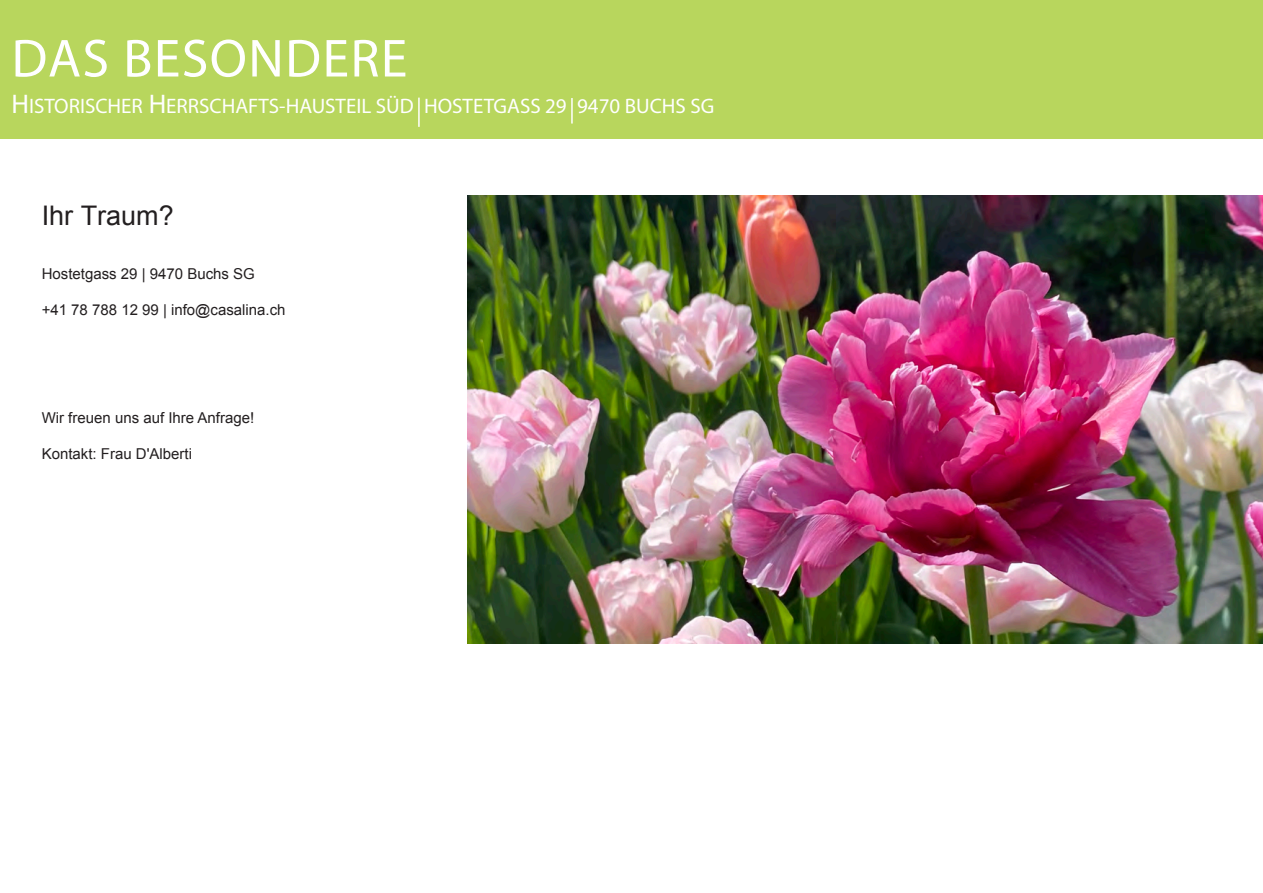
<style>
.page{position:relative;width:1263px;height:893px;background:#fff}
.page>*{position:absolute;margin:0;border:0;box-sizing:border-box;transform-origin:0 0}
.t1{font:54px "Myriad Pro";letter-spacing:.025em;color:#fff}
.t2{font:27px "Arial";color:#231f20}
.t3{font:21px "Myriad Pro";color:#fff}
.t4{font:15px "Arial";color:#231f20}
.t5{font:15px "Arial";color:#231f20}
.s1{font-size:27px}
.s2{font-style:inherit}
</style>
<div class="page">
<div style="left:0;top:0;width:1263px;height:139px;background:#b8d65d"></div>
<hr style="left:418px;top:98px;width:2px;height:29px;background:#fff">
<hr style="left:571px;top:98px;width:2px;height:26px;background:#fff">
<img style="left:467px;top:196px;width:796px;height:448px">
<p class="t1" style="left:11px;top:25px;width:397px">DAS BESONDERE</p>
<p class="t3" style="left:11px;top:93px;width:704px"><span class="s1">H</span>ISTORISCHER <span class="s1">H</span>ERRSCHAFTS-HAUSTEIL SÜD HOSTETGASS 29 9470 BUCHS SG</p>
<p class="t2" style="left:42px;top:197px;width:134px">Ihr Traum?</p>
<p class="t4" style="left:42px;top:264px;width:215px">Hostetgass 29 | 9470 Buchs SG</p>
<p class="t4" style="left:42px;top:300px;width:245px">+41 78 788 12 99 | info@casalina.ch</p>
<p class="t4" style="left:42px;top:408px;width:214px">Wir freuen uns auf Ihre Anfrage<span class="s2">!</span></p>
<p class="t5" style="left:42px;top:444px;width:152px">Kontakt: Frau D'Alberti</p>
</div>
